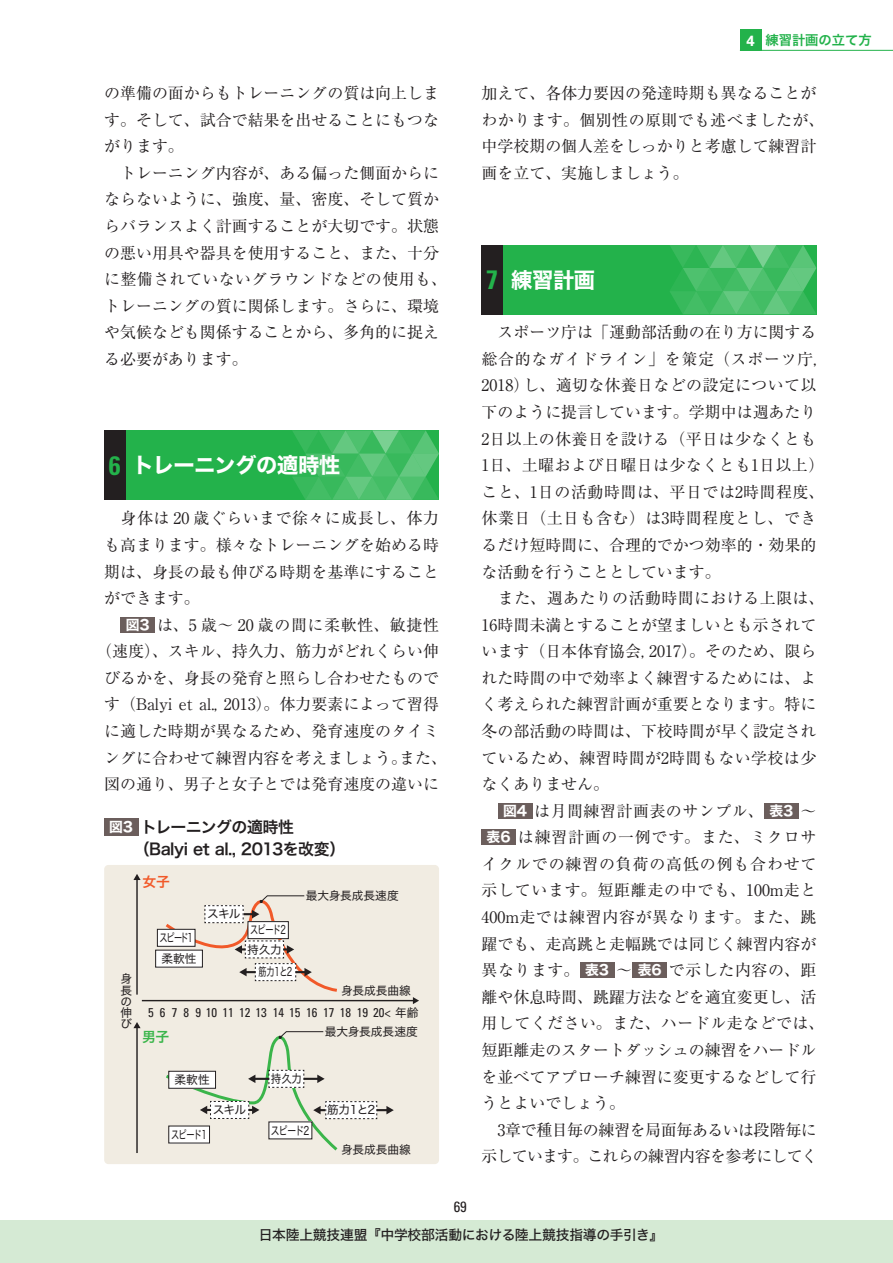
<style>
.page{position:relative;width:893px;height:1263px;background:#fff}
.page>*{position:absolute;margin:0;border:0;box-sizing:border-box;transform-origin:0 0}
.t1{font:21.3px "Hira Kaku Std N W7";letter-spacing:-.02em;color:#fff}
.t2{font:15.9px/26.5px "Ryumin Pro";color:#231f20}
.t3{font:15.9px "Ryumin Pro";letter-spacing:.04em;color:#231f20}
.t4{font:15.9px "Ryumin Pro";letter-spacing:.035em;color:#231f20}
.t5{font:15.9px/21.3px "Hira Kaku Std N W6";letter-spacing:-.035em;color:#231f20}
.t6{font:15.9px "Ryumin Pro";letter-spacing:.045em;color:#231f20}
.t7{font:15.9px "Ryumin Pro";letter-spacing:-.02em;color:#231f20}
.t8{font:15.9px "Ryumin Pro";letter-spacing:-.04em;color:#231f20}
.t9{font:15.9px "Ryumin Pro";letter-spacing:.03em;color:#231f20}
.t10{font:15.9px "Ryumin Pro";letter-spacing:.05em;color:#231f20}
.t11{font:15.9px "Ryumin Pro";letter-spacing:.055em;color:#231f20}
.t12{font:condensed 14.85px "Univers";color:#231f20}
.t13{font:13.8px "Hira Kaku Std N W5";letter-spacing:-.02em;color:#231f20}
.t14{font:13.8px "Hira Kaku Std N W6";color:#f15929}
.t15{font:13.8px "Hira Kaku Std N W6";color:#3ab54a}
.t16{font:13.35px "Hira Kaku Std N W6";color:#23b24b}
.t17{font:condensed 12.75px "Univers";letter-spacing:.385em;color:#231f20}
.t18{font:11.7px/11.4px "Hira Kaku Std N W4";letter-spacing:-.025em;color:#231f20;text-align:justify}
.t19{font:11.7px "Hira Kaku Std N W4";letter-spacing:-.025em;color:#231f20;scale:.7 1}
.t20{font:11.7px "Hira Kaku Std N W4";color:#231f20}
.t21{font:11.7px "Hira Kaku Std N W4";letter-spacing:-.025em;color:#231f20;scale:.75 1}
.t22{font:11.7px "Hira Kaku Std N W4";letter-spacing:-.025em;color:#231f20;scale:.9 1}
.s1{font-family:"Univers";font-weight:700;font-stretch:condensed;font-size:26.55px;color:#23b24b}
.s2{font-family:"Hira Kaku Std N W7";font-size:13.8px;color:#fff}
.s3{font-family:"Hira Kaku Std N W4";font-stretch:normal;font-size:11.7px}
.s4{font-family:"Univers";font-weight:700;font-size:14.85px;color:#fff}
</style>
<div class="page">
<div style="left:0;top:1220px;width:893px;height:43px;background:#d5ead4"></div>
<div style="left:740px;top:29px;width:21px;height:22px;background:#23b24b"></div>
<hr style="left:740px;top:50px;width:153px;height:1px;background:#23b24b">
<div style="left:503px;top:245px;width:313px;height:69px;background:#23b24b"></div>
<div style="left:482px;top:245px;width:21px;height:69px;background:#231f20"></div>
<svg style="left:670px;top:245px;width:146px;height:69px"></svg>
<div style="left:498px;top:803px;width:34px;height:16px;background:#6b5e5c"></div>
<div style="left:764px;top:803px;width:34px;height:16px;background:#6b5e5c"></div>
<div style="left:482px;top:829px;width:34px;height:16px;background:#6b5e5c"></div>
<div style="left:580px;top:962px;width:34px;height:16px;background:#6b5e5c"></div>
<div style="left:633px;top:962px;width:34px;height:16px;background:#6b5e5c"></div>
<div style="left:125px;top:430px;width:314px;height:70px;background:#23b24b"></div>
<div style="left:104px;top:430px;width:21px;height:70px;background:#231f20"></div>
<svg style="left:293px;top:430px;width:146px;height:70px"></svg>
<div style="left:121px;top:617px;width:34px;height:15px;background:#6b5e5c"></div>
<div style="left:104px;top:818px;width:34px;height:18px;background:#6b5e5c"></div>
<div style="left:104px;top:865px;width:335px;height:299px;background:#f1ece2;border-radius:4px"></div>
<hr style="left:142px;top:1000px;width:272px;height:1px;background:#231f20">
<svg style="left:413px;top:997px;width:6px;height:7px"></svg>
<hr style="left:136px;top:879px;width:2px;height:115px;background:#231f20">
<svg style="left:133px;top:874px;width:8px;height:6px"></svg>
<hr style="left:136px;top:1027px;width:2px;height:126px;background:#231f20">
<svg style="left:133px;top:1022px;width:8px;height:6px"></svg>
<hr style="left:319px;top:1109px;width:69px;height:2px;background:#231f20">
<svg style="left:386px;top:1106px;width:8px;height:8px"></svg>
<div style="left:156px;top:950px;width:46px;height:17px;background:#fff"></div>
<div style="left:155px;top:950px;width:48px;height:17px;border:1px solid #231f20"></div>
<svg style="left:164px;top:895px;width:173px;height:97px"></svg>
<div style="left:157px;top:929px;width:38px;height:17px;background:#fff"></div>
<div style="left:157px;top:929px;width:38px;height:18px;border:1px solid #231f20"></div>
<svg style="left:166px;top:1031px;width:212px;height:120px"></svg>
<p class="t2" style="left:104px;top:79px;width:344px">の準備の面からもトレーニングの質は向上します。そして、試合で結果を出せることにもつながります。<br>　トレーニング内容が、ある偏った側面からにならないように、強度、量、密度、そして質からバランスよく計画することが大切です。状態の悪い用具や器具を使用すること、また、十分に整備されていないグラウンドなどの使用も、トレーニングの質に関係します。さらに、環境や気候なども関係することから、多角的に捉える必要があります。</p>
<h1 class="t1" style="left:109px;top:448px;width:233px"><span class="s1">6</span> トレーニングの適時性</h1>
<p class="t2" style="left:104px;top:504px;width:336px;text-align:justify">　身体は 20 歳ぐらいまで徐々に成長し、体力も高まります。様々なトレーニングを始める時期は、身長の最も伸びる時期を基準にすることができます。</p>
<p class="t3" style="left:126px;top:612px;width:315px"><span class="s2">図3</span> は、5 歳～ 20 歳の間に柔軟性、敏捷性</p>
<p class="t2" style="left:96px;top:637px;width:344px">（速度）、スキル、持久力、筋力がどれくらい伸</p>
<p class="t2" style="left:104px;top:663px;width:336px">びるかを、身長の発育と照らし合わせたもので</p>
<p class="t2" style="left:104px;top:690px;width:336px">す（Balyi et al., 2013）。体力要素によって習得</p>
<p class="t2" style="left:104px;top:717px;width:336px">に適した時期が異なるため、発育速度のタイミ</p>
<p class="t2" style="left:104px;top:743px;width:344px">ングに合わせて練習内容を考えましょう。また、</p>
<p class="t2" style="left:104px;top:770px;width:336px">図の通り、男子と女子とでは発育速度の違いに</p>
<p class="t5" style="left:134px;top:817px;width:213px;text-indent:-25px"><span class="s2">図3</span> トレーニングの適時性（Balyi et al., 2013を改変）</p>
<p class="t18" style="left:121px;top:973px;width:13px">身長の伸び</p>
<p class="t14" style="left:142px;top:871px;width:29px">女子</p>
<p class="t19" style="left:160px;top:929px;width:49px">スピード1</p>
<p class="t18" style="left:161px;top:953px;width:37px">柔軟性</p>
<p class="t18" style="left:207px;top:908px;width:35px">スキル</p>
<p class="t19" style="left:250px;top:921px;width:53px">スピード2</p>
<p class="t18" style="left:247px;top:944px;width:36px">持久力</p>
<p class="t19" style="left:259px;top:963px;width:50px">筋力1と2</p>
<p class="t20" style="left:306px;top:886px;width:94px">最大身長成長速度</p>
<p class="t18" style="left:341px;top:985px;width:71px">身長成長曲線</p>
<p class="t17" style="left:148px;top:1005px;width:272px">567891011121314151617181920&lt;<span class="s3">年齢</span></p>
<p class="t15" style="left:142px;top:1026px;width:29px">男子</p>
<p class="t20" style="left:325px;top:1022px;width:94px">最大身長成長速度</p>
<p class="t18" style="left:175px;top:1074px;width:37px">柔軟性</p>
<p class="t18" style="left:213px;top:1104px;width:35px">スキル</p>
<p class="t22" style="left:271px;top:1070px;width:36px">持久力</p>
<p class="t19" style="left:171px;top:1125px;width:53px">スピード1</p>
<p class="t21" style="left:271px;top:1121px;width:53px">スピード2</p>
<p class="t18" style="left:327px;top:1104px;width:50px">筋力1と2</p>
<p class="t18" style="left:341px;top:1144px;width:71px">身長成長曲線</p>
<p class="t16" style="left:746px;top:30px;width:127px"><span class="s4">4</span> 練習計画の立て方</p>
<p class="t2" style="left:482px;top:79px;width:344px">加えて、各体力要因の発達時期も異なることがわかります。個別性の原則でも述べましたが、中学校期の個人差をしっかりと考慮して練習計画を立て、実施しましょう。</p>
<h1 class="t1" style="left:486px;top:263px;width:110px"><span class="s1">7</span> 練習計画</h1>
<p class="t2" style="left:482px;top:318px;width:344px">　スポーツ庁は「運動部活動の在り方に関する総合的なガイドライン」を策定（スポーツ庁,<br>2018）し、適切な休養日などの設定について以下のように提言しています。学期中は週あたり<br>2日以上の休養日を設ける（平日は少なくとも<br>1日、土曜および日曜日は少なくとも1日以上）こと、1日の活動時間は、平日では2時間程度、休業日（土日も含む）は3時間程度とし、できるだけ短時間に、合理的でかつ効率的・効果的な活動を行うこととしています。<br>　また、週あたりの活動時間における上限は、<br>16時間未満とすることが望ましいとも示されています（日本体育協会, 2017）。そのため、限られた時間の中で効率よく練習するためには、よく考えられた練習計画が重要となります。特に冬の部活動の時間は、下校時間が早く設定されているため、練習時間が2時間もない学校は少なくありません。</p>
<p class="t4" style="left:503px;top:798px;width:315px"><span class="s2">図4</span> は月間練習計画表のサンプル、<span class="s2">表3</span> ～</p>
<p class="t10" style="left:487px;top:825px;width:331px"><span class="s2">表6</span> は練習計画の一例です。また、ミクロサ</p>
<p class="t11" style="left:482px;top:851px;width:336px">イクルでの練習の負荷の高低の例も合わせて</p>
<p class="t6" style="left:482px;top:878px;width:336px">示しています。短距離走の中でも、100m走と</p>
<p class="t3" style="left:482px;top:904px;width:336px">400m走では練習内容が異なります。また、跳</p>
<p class="t2" style="left:482px;top:929px;width:336px">躍でも、走高跳と走幅跳では同じく練習内容が</p>
<p class="t4" style="left:482px;top:958px;width:336px">異なります。<span class="s2">表3</span> ～<span class="s2">表6</span> で示した内容の、距</p>
<p class="t2" style="left:482px;top:982px;width:336px">離や休息時間、跳躍方法などを適宜変更し、活</p>
<p class="t9" style="left:482px;top:1011px;width:344px">用してください。また、ハードル走などでは、</p>
<p class="t2" style="left:482px;top:1035px;width:336px">短距離走のスタートダッシュの練習をハードル</p>
<p class="t2" style="left:482px;top:1062px;width:336px">を並べてアプローチ練習に変更するなどして行</p>
<p class="t2" style="left:482px;top:1089px;width:145px">うとよいでしょう。</p>
<p class="t7" style="left:482px;top:1117px;width:337px">　3章で種目毎の練習を局面毎あるいは段階毎に</p>
<p class="t8" style="left:481px;top:1144px;width:337px">示しています。これらの練習内容を参考にしてく</p>
<p class="t12" style="left:454px;top:1197px;width:15px">69</p>
<p class="t13" style="left:259px;top:1224px;width:406px">日本陸上競技連盟『中学校部活動における陸上競技指導の手引き』</p>
</div>
